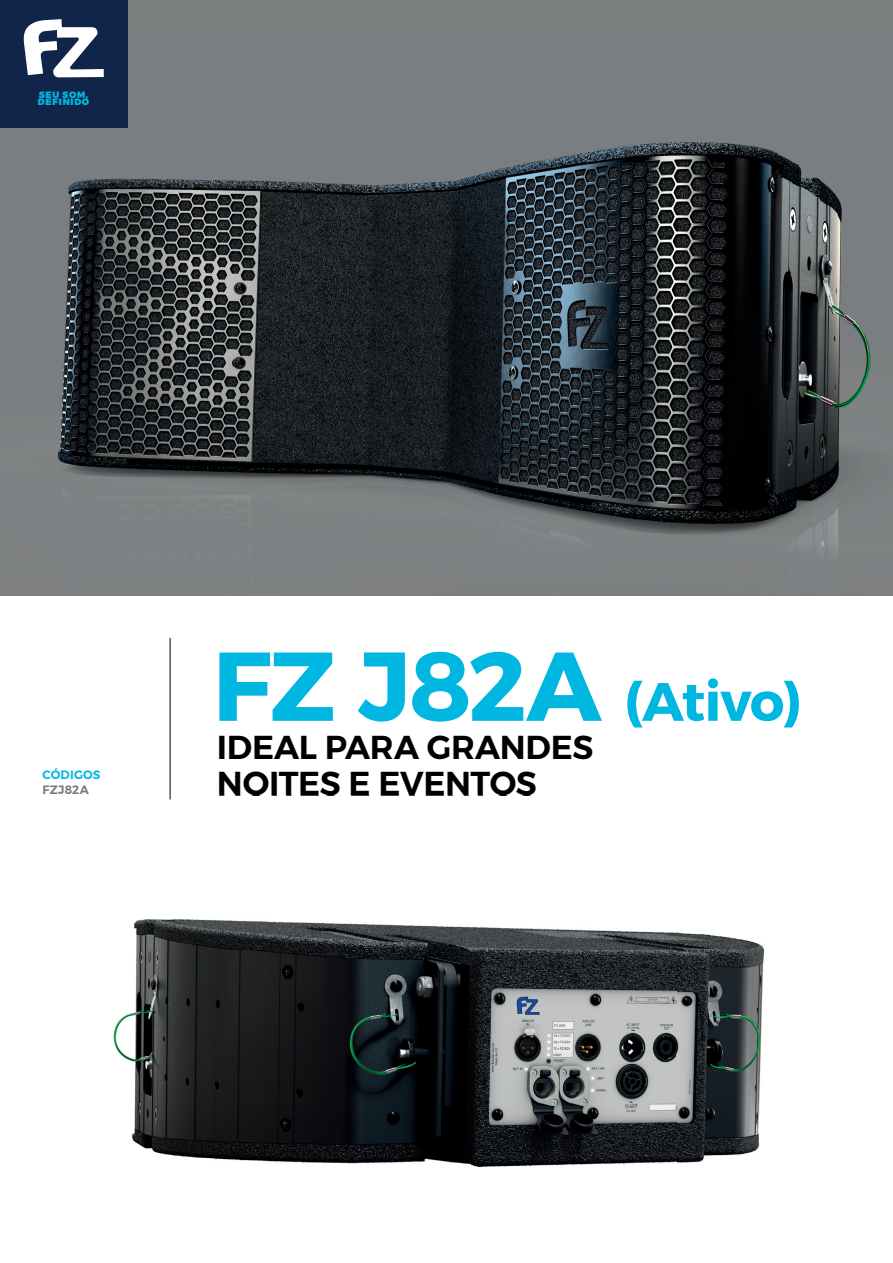
<style>
.page{position:relative;width:893px;height:1263px;background:#fff}
.page>*{position:absolute;margin:0;border:0;box-sizing:border-box;transform-origin:0 0}
.t1{font:700 54px "Montserrat";letter-spacing:-.02em;color:#00b7e2}
.t2{font:600 33px/36px "Montserrat";letter-spacing:-.01em;color:#000001}
.t3{font:600 12px "Montserrat";letter-spacing:.01em;color:#00b7e2}
.t4{font:600 12px "Montserrat";letter-spacing:.015em;color:#767a7b}
.t5{font:900 9.15px/7.8px "Montserrat";letter-spacing:.075em;color:#00b7e2}
.s1{font-size:97.5px}
</style>
<div class="page">
<div style="left:0;top:0;width:893px;height:595px;background:#7b7e7f"></div>
<img style="left:57px;top:142px;width:814px;height:418px">
<div style="left:0;top:0;width:128px;height:128px;background:#11254a"></div>
<svg style="left:24px;top:19px;width:80px;height:58px"></svg>
<img style="left:113px;top:795px;width:652px;height:372px">
<img style="left:219px;top:795px;width:317px;height:1px">
<hr style="left:170px;top:638px;width:1px;height:161px;background:#000001">
<p class="t5" style="left:38px;top:91px;width:53px">SEU SOM,<br>DEFINIDO</p>
<p class="t3" style="left:43px;top:765px;width:59px">CÓDIGOS</p>
<p class="t4" style="left:43px;top:780px;width:48px">FZJ82A</p>
<h1 class="t1" style="left:213px;top:668px;width:589px"><span class="s1">FZ J82A</span> (Ativo)</h1>
<p class="t2" style="left:217px;top:730px;width:378px">IDEAL PARA GRANDES<br>NOITES E EVENTOS</p>
</div>
